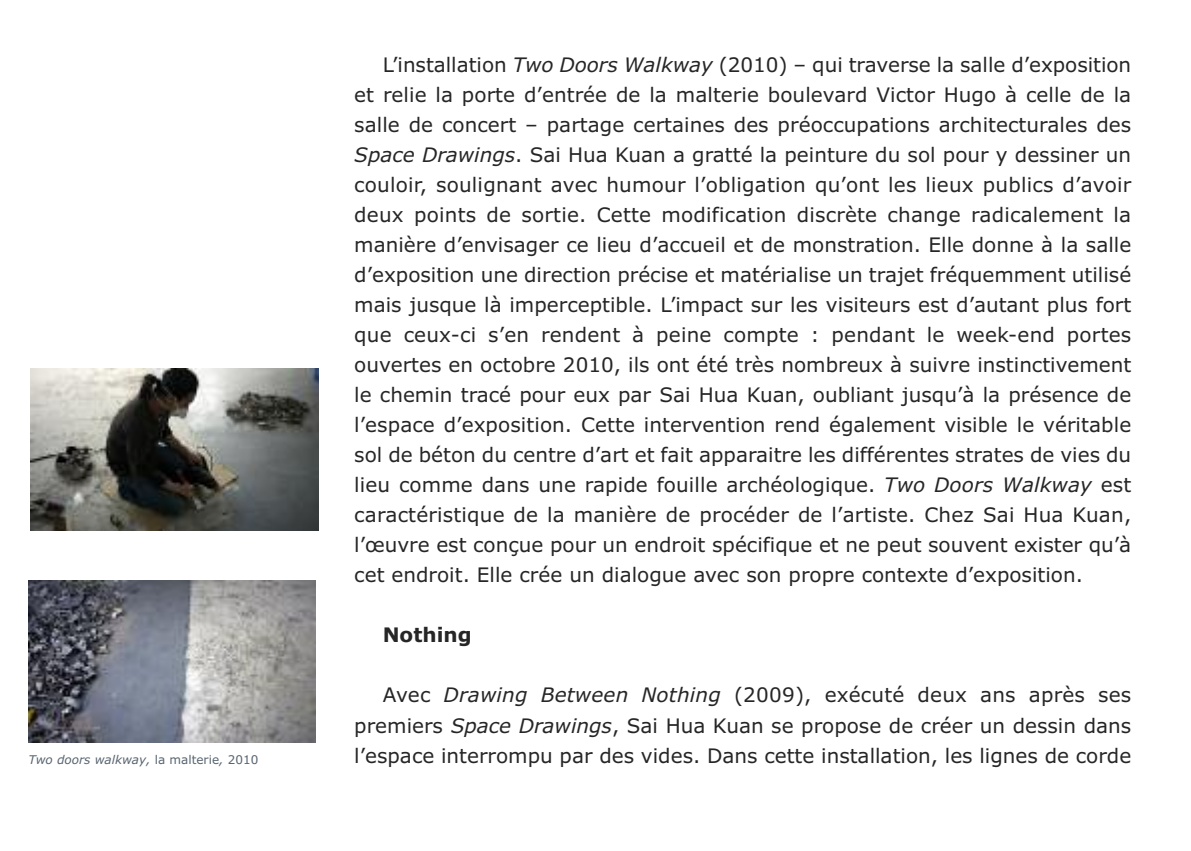
<style>
.page{position:relative;width:1191px;height:851px;background:#fff}
.page>*{position:absolute;margin:0;border:0;box-sizing:border-box;transform-origin:0 0}
.t1{font:20px/30px "Verdana";color:#272627;text-align:justify}
.t2{font:700 20px "Verdana";color:#272627}
.t3{font:italic 12px "Verdana";color:#596571}
.s1{font-style:italic}
.s2{font-style:normal}
</style>
<div class="page">
<img style="left:31px;top:368px;width:288px;height:162px">
<img style="left:28px;top:580px;width:288px;height:162px">
<p class="t1" style="left:354px;top:50px;width:778px;text-indent:28px">L’installation <span class="s1">Two Doors Walkway</span> (2010) – qui traverse la salle d’exposition et relie la porte d’entrée de la malterie boulevard Victor Hugo à celle de la salle de concert – partage certaines des préoccupations architecturales des <span class="s1">Space Drawings</span>. Sai Hua Kuan a gratté la peinture du sol pour y dessiner un couloir, soulignant avec humour l’obligation qu’ont les lieux publics d’avoir deux points de sortie. Cette modification discrète change radicalement la manière d’envisager ce lieu d’accueil et de monstration. Elle donne à la salle d’exposition une direction précise et matérialise un trajet fréquemment utilisé mais jusque là imperceptible. L’impact sur les visiteurs est d’autant plus fort que ceux-ci s’en rendent à peine compte : pendant le week-end portes ouvertes en octobre 2010, ils ont été très nombreux à suivre instinctivement le chemin tracé pour eux par Sai Hua Kuan, oubliant jusqu’à la présence de l’espace d’exposition. Cette intervention rend également visible le véritable sol de béton du centre d’art et fait apparaitre les différentes strates de vies du lieu comme dans une rapide fouille archéologique. <span class="s1">Two Doors Walkway</span> est caractéristique de la manière de procéder de l’artiste. Chez Sai Hua Kuan, l’œuvre est conçue pour un endroit spécifique et ne peut souvent exister qu’à cet endroit. Elle crée un dialogue avec son propre contexte d’exposition.</p>
<p class="t2" style="left:383px;top:623px;width:91px">Nothing</p>
<p class="t1" style="left:354px;top:680px;width:778px;text-align:right">Avec <span class="s1">Drawing Between Nothing</span> (2009), exécuté deux ans après ses premiers <span class="s1">Space Drawings</span>, Sai Hua Kuan se propose de créer un dessin dans</p>
<p class="t3" style="left:28px;top:753px;width:231px">Two doors walkway, <span class="s2">la malterie</span>, <span class="s2">2010</span></p>
<p class="t1" style="left:354px;top:740px;width:778px">l’espace interrompu par des vides. Dans cette installation, les lignes de corde</p>
</div>
